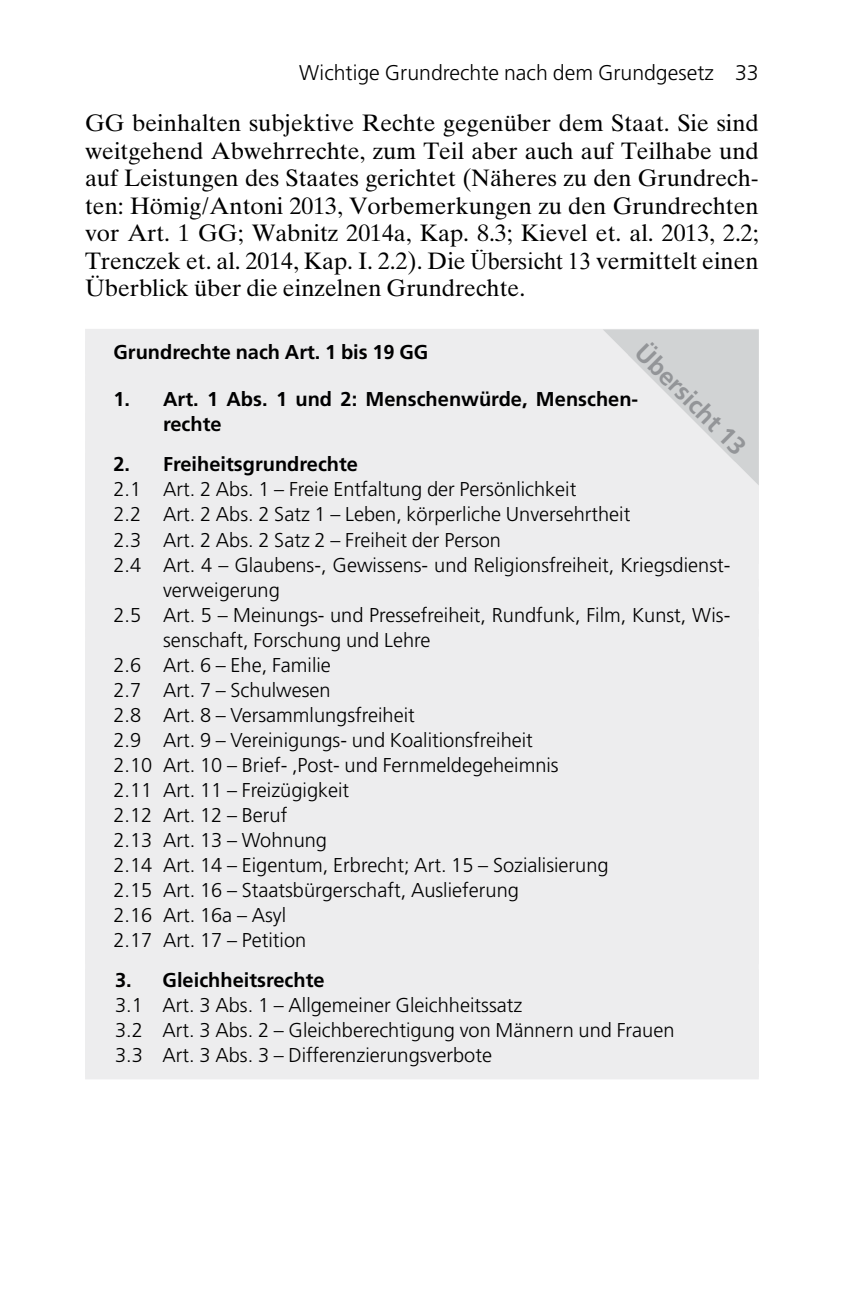
<style>
.page{position:relative;width:851px;height:1312px;background:#fff}
.page>*{position:absolute;margin:0;border:0;box-sizing:border-box;transform-origin:0 0}
.t1{font:700 25px "Frutiger LT Pro";color:#939598}
.t2{font:23.75px/27.5px "Times Ten LT Std";color:#000;text-align:justify}
.t3{font:300 21.25px "Frutiger LT Pro";color:#000}
.t4{font:300 20px/25px "Frutiger LT Pro";color:#000}
.t5{font:700 20px/25px "Frutiger LT Pro";color:#000}
.s1{font-family:"Times New Roman"}
</style>
<div class="page">
<div style="left:85px;top:329px;width:673px;height:45px;background:#ededee"></div>
<div style="left:85px;top:341px;width:673px;height:40px;background:#ededee"></div>
<div style="left:85px;top:376px;width:673px;height:45px;background:#ededee"></div>
<div style="left:85px;top:414px;width:673px;height:35px;background:#ededee"></div>
<div style="left:85px;top:441px;width:673px;height:45px;background:#ededee"></div>
<div style="left:85px;top:479px;width:673px;height:35px;background:#ededee"></div>
<div style="left:85px;top:504px;width:673px;height:35px;background:#ededee"></div>
<div style="left:85px;top:529px;width:673px;height:35px;background:#ededee"></div>
<div style="left:85px;top:541px;width:673px;height:45px;background:#ededee"></div>
<div style="left:85px;top:579px;width:673px;height:35px;background:#ededee"></div>
<div style="left:85px;top:591px;width:673px;height:45px;background:#ededee"></div>
<div style="left:85px;top:629px;width:673px;height:35px;background:#ededee"></div>
<div style="left:85px;top:654px;width:673px;height:35px;background:#ededee"></div>
<div style="left:85px;top:679px;width:673px;height:35px;background:#ededee"></div>
<div style="left:85px;top:704px;width:673px;height:35px;background:#ededee"></div>
<div style="left:85px;top:729px;width:673px;height:35px;background:#ededee"></div>
<div style="left:85px;top:754px;width:673px;height:35px;background:#ededee"></div>
<div style="left:85px;top:779px;width:673px;height:35px;background:#ededee"></div>
<div style="left:85px;top:804px;width:673px;height:35px;background:#ededee"></div>
<div style="left:85px;top:829px;width:673px;height:35px;background:#ededee"></div>
<div style="left:85px;top:854px;width:673px;height:35px;background:#ededee"></div>
<div style="left:85px;top:879px;width:673px;height:35px;background:#ededee"></div>
<div style="left:85px;top:904px;width:673px;height:35px;background:#ededee"></div>
<div style="left:85px;top:929px;width:673px;height:35px;background:#ededee"></div>
<div style="left:85px;top:956px;width:673px;height:45px;background:#ededee"></div>
<div style="left:85px;top:994px;width:673px;height:35px;background:#ededee"></div>
<div style="left:85px;top:1019px;width:673px;height:35px;background:#ededee"></div>
<div style="left:85px;top:1044px;width:673px;height:35px;background:#ededee"></div>
<svg style="left:603px;top:329px;width:155px;height:155px"></svg>
<p class="t3" style="left:299px;top:60px;width:461px">Wichtige Grundrechte nach dem Grundgesetz 33</p>
<p class="t2" style="left:85px;top:109px;width:675px">GG beinhalten subjektive Rechte gegenüber dem Staat. Sie sind weitgehend Abwehrrechte, zum Teil aber auch auf Teilhabe und auf Leistungen des Staates gerichtet (Näheres zu den Grundrech&shy;ten: Hömig/Antoni 2013, Vorbemerkungen zu den Grundrechten vor Art. 1 GG; Wabnitz 2014a, Kap. 8.3; Kievel et. al. 2013, 2.2; Trenczek et. al. 2014, Kap. I. 2.2). Die <span class="s1">Übersicht 13</span> vermittelt einen Überblick über die einzelnen Grundrechte.</p>
<p class="t1" style="left:649px;top:337px;width:146px;rotate:45deg">Übersicht 13</p>
<p class="t5" style="left:113px;top:339px;width:316px">Grundrechte nach Art. 1 bis 19 GG</p>
<p class="t5" style="left:163px;top:387px;width:476px;text-indent:-50px">1. Art. 1 Abs. 1 und 2: Menschenwürde, Menschen&shy;rechte</p>
<p class="t5" style="left:113px;top:452px;width:246px">2. Freiheitsgrundrechte</p>
<p class="t4" style="left:113px;top:477px;width:464px">2.1 Art. 2 Abs. 1 – Freie Entfaltung der Persönlichkeit</p>
<p class="t4" style="left:113px;top:502px;width:518px">2.2 Art. 2 Abs. 2 Satz 1 – Leben, körperliche Unversehrtheit</p>
<p class="t4" style="left:113px;top:527px;width:389px">2.3 Art. 2 Abs. 2 Satz 2 – Freiheit der Person</p>
<p class="t4" style="left:113px;top:552px;width:618px">2.4 Art. 4 – Glaubens-, Gewissens- und Religionsfreiheit, Kriegsdienst-</p>
<p class="t4" style="left:163px;top:577px;width:118px">verweigerung</p>
<p class="t4" style="left:113px;top:602px;width:618px">2.5 Art. 5 – Meinungs- und Pressefreiheit, Rundfunk, Film, Kunst, Wis-</p>
<p class="t4" style="left:163px;top:627px;width:269px">senschaft, Forschung und Lehre</p>
<p class="t4" style="left:113px;top:652px;width:219px">2.6 Art. 6 – Ehe, Familie</p>
<p class="t4" style="left:113px;top:677px;width:219px">2.7 Art. 7 – Schulwesen</p>
<p class="t4" style="left:113px;top:702px;width:303px">2.8 Art. 8 – Versammlungsfreiheit</p>
<p class="t4" style="left:113px;top:727px;width:421px">2.9 Art. 9 – Vereinigungs- und Koalitionsfreiheit</p>
<p class="t4" style="left:113px;top:752px;width:446px">2.10 Art. 10 – Brief- ,Post- und Fernmeldegeheimnis</p>
<p class="t4" style="left:113px;top:777px;width:237px">2.11 Art. 11 – Freizügigkeit</p>
<p class="t4" style="left:113px;top:802px;width:175px">2.12 Art. 12 – Beruf</p>
<p class="t4" style="left:113px;top:827px;width:215px">2.13 Art. 13 – Wohnung</p>
<p class="t4" style="left:113px;top:852px;width:496px">2.14 Art. 14 – Eigentum, Erbrecht; Art. 15 – Sozialisierung</p>
<p class="t4" style="left:113px;top:877px;width:407px">2.15 Art. 16 – Staatsbürgerschaft, Auslieferung</p>
<p class="t4" style="left:113px;top:902px;width:174px">2.16 Art. 16a – Asyl</p>
<p class="t4" style="left:113px;top:927px;width:194px">2.17 Art. 17 – Petition</p>
<p class="t5" style="left:115px;top:967px;width:211px">3. Gleichheitsrechte</p>
<p class="t4" style="left:115px;top:992px;width:560px">3.1 Art. 3 Abs. 1 – Allgemeiner Gleichheitssatz<br>3.2 Art. 3 Abs. 2 – Gleichberechtigung von Männern und Frauen<br>3.3 Art. 3 Abs. 3 – Differenzierungsverbote</p>
</div>
